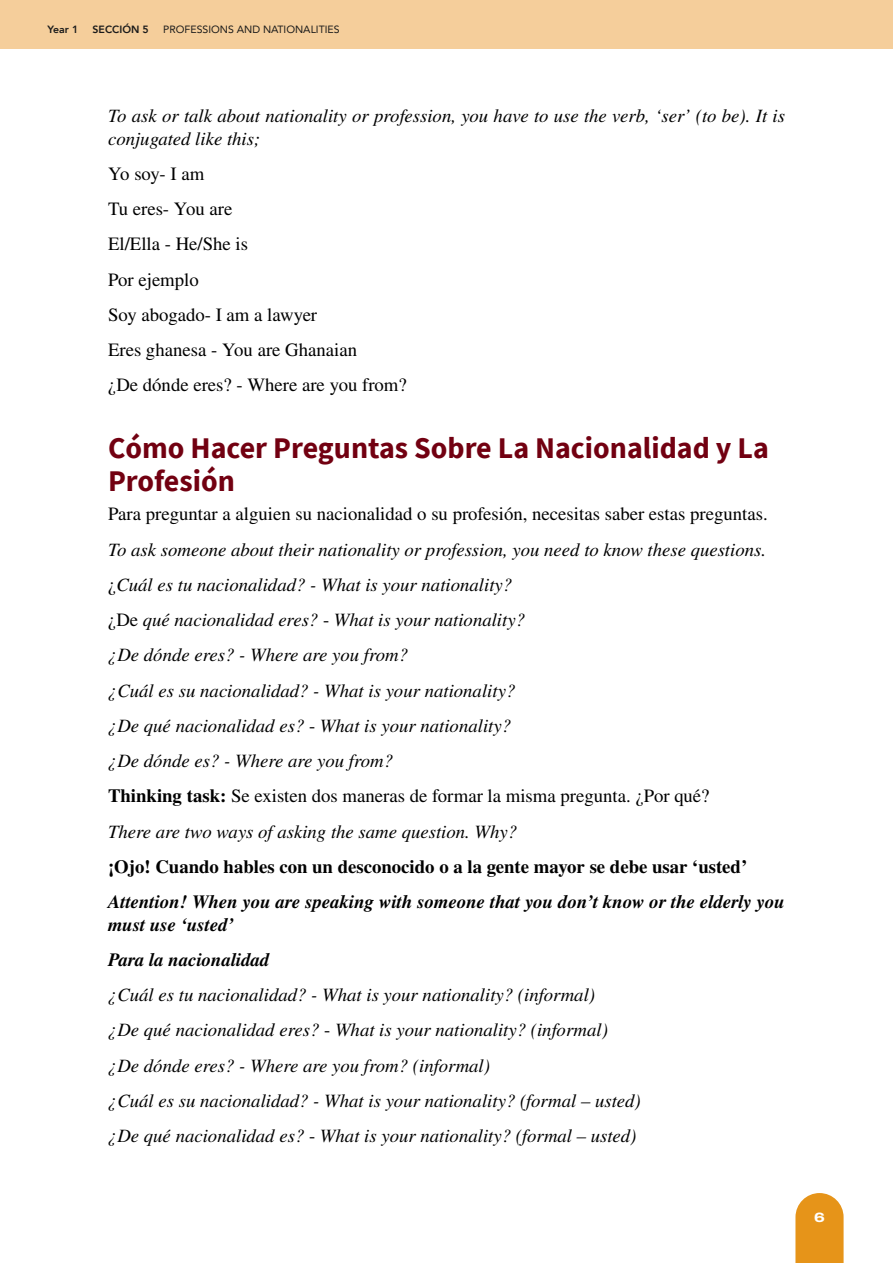
<style>
.page{position:relative;width:893px;height:1263px;background:#fff}
.page>*{position:absolute;margin:0;border:0;box-sizing:border-box;transform-origin:0 0}
.t1{font:700 30px/33px "Source Sans Pro";color:#720011}
.t2{font:italic 18.75px/35.2px "STIX General";color:#000}
.t3{font:18.75px/35.2px "STIX General";color:#000}
.t4{font:italic 700 18.75px/22.5px "STIX General";color:#000}
.t5{font:700 18.75px "STIX General";color:#000}
.t6{font:800 13.5px "Archivo Expanded";color:#fff}
.t7{font:10.5px "Avenir";color:#1a1a1a}
.t8{font:800 10.5px "Avenir";color:#1a1a1a}
.s1{font-style:normal}
.s2{font-weight:700;font-style:normal}
</style>
<div class="page">
<div style="left:0;top:0;width:893px;height:49px;background:#f5ce9b"></div>
<svg style="left:795px;top:1193px;width:49px;height:70px;background:#e89d2e"></svg>
<p class="t8" style="left:48px;top:21px;width:32px">Year 1</p>
<p class="t8" style="left:93px;top:21px;width:58px">SECCIÓN 5</p>
<p class="t7" style="left:163px;top:21px;width:178px">PROFESSIONS AND NATIONALITIES</p>
<p class="t2" style="left:108px;top:104px;width:678px;line-height:22.5px">To ask or talk about nationality or profession, you have to use the verb, ‘ser’ (to be). It is conjugated like this;</p>
<p class="t3" style="left:108px;top:157px;width:300px">Yo soy- I am<br>Tu eres- You are<br>El/Ella - He/She is<br>Por ejemplo<br>Soy abogado- I am a lawyer<br>Eres ghanesa - You are Ghanaian<br>¿De dónde eres? - Where are you from?</p>
<h1 class="t1" style="left:108px;top:431px;width:662px">Cómo Hacer Preguntas Sobre La Nacionalidad y La<br>Profesión</h1>
<p class="t3" style="left:108px;top:497px;width:661px">Para preguntar a alguien su nacionalidad o su profesión, necesitas saber estas preguntas.</p>
<p class="t2" style="left:108px;top:531px;width:660px">To ask someone about their nationality or profession, you need to know these questions. <span class="s1">¿</span>Cuál es tu nacionalidad? - What is your nationality?<br><span class="s1">¿De</span> qué nacionalidad eres? <span class="s1">-</span> What is your nationality?<br>¿De dónde eres? - Where are you from?<br>¿Cuál es su nacionalidad? - What is your nationality?<br>¿De qué nacionalidad es? <span class="s1">-</span> What is your nationality?<br>¿De dónde es? - Where are you from?<br><span class="s2">Thinking task:</span> <span class="s1">Se existen dos maneras de formar la misma pregunta. ¿Por qué?<br></span>There are two ways of asking the same question. Why?</p>
<p class="t5" style="left:108px;top:853px;width:641px">¡Ojo! Cuando hables con un desconocido o a la gente mayor se debe usar ‘usted’</p>
<p class="t4" style="left:108px;top:891px;width:678px">Attention! When you are speaking with someone that you don’t know or the elderly you must use ‘usted’</p>
<p class="t4" style="left:108px;top:948px;width:163px">Para la nacionalidad</p>
<p class="t2" style="left:108px;top:977px;width:534px">¿Cuál es tu nacionalidad? - What is your nationality? (informal)<br>¿De qué nacionalidad eres? <span class="s1">-</span> What is your nationality? (informal) ¿De dónde eres? - Where are you from? (informal)<br>¿Cuál es su nacionalidad? - What is your nationality? (formal – usted) ¿De qué nacionalidad es? <span class="s1">-</span> What is your nationality? (formal – usted)</p>
<p class="t6" style="left:814px;top:1207px;width:12px">6</p>
</div>
